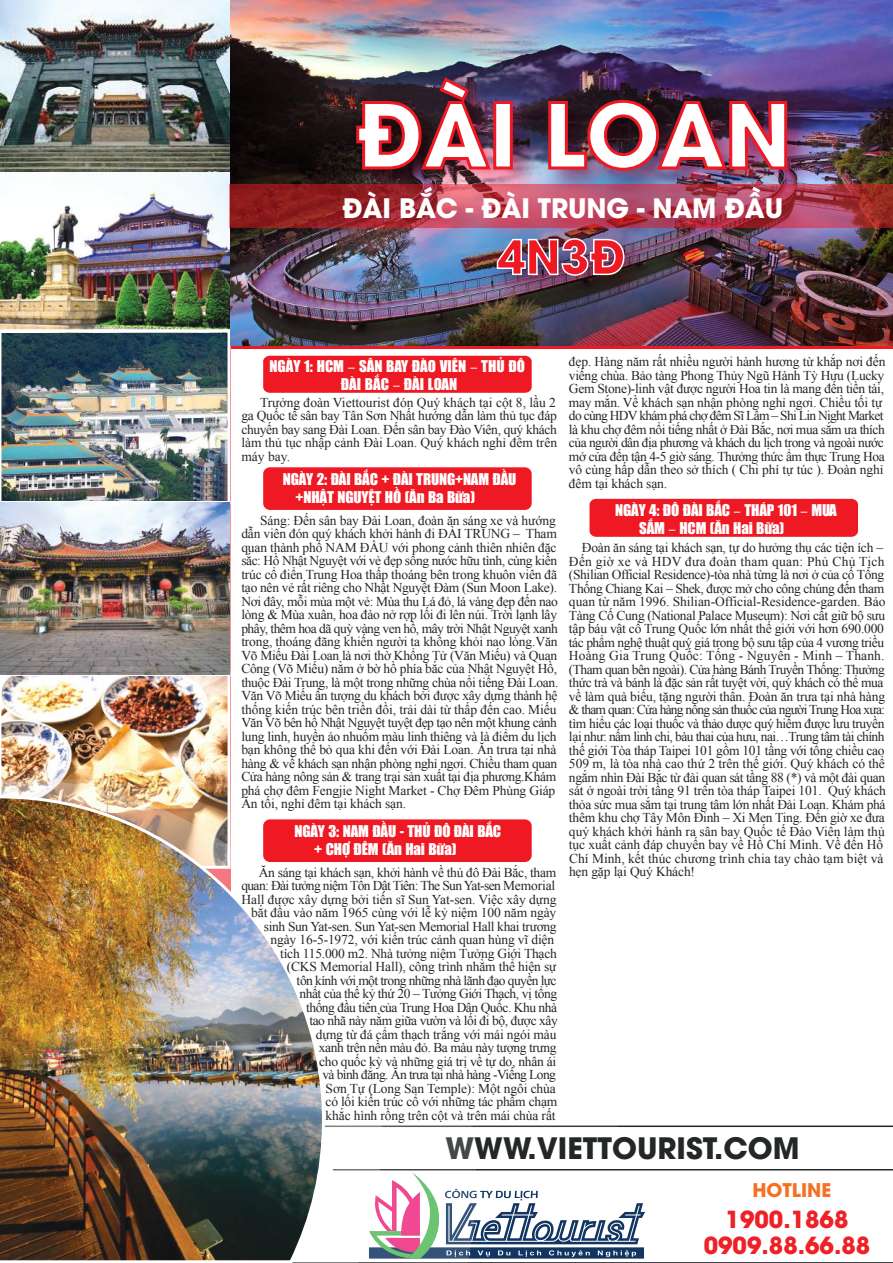
<style>
.page{position:relative;width:893px;height:1263px;background:#fff}
.page>*{position:absolute;margin:0;border:0;box-sizing:border-box;transform-origin:0 0}
.t1{font:700 88.5px "UTM Avo";letter-spacing:-.005em;color:#fff}
.t2{font:700 46.95px "UTM Avo";color:#ef1923}
.t3{font:700 29.25px "UTM Avo";color:#242728}
.t4{font:700 26.7px "UTM Avo";letter-spacing:-.005em;color:#fff}
.t5{font:700 23.4px/25px "UTM Avo";color:#ee2127;text-align:center}
.t6{font:700 18.75px "UTM Avo";color:#f67023}
.t7{font:15px/18px "UTM Impact";letter-spacing:-.01em;color:#fff}
.t8{font:13.5px/13.5px "Times New Roman";letter-spacing:-.02em;color:#242728}
.s1{font-family:"Myriad Pro"}
</style>
<div class="page">
<img style="left:1px;top:676px;width:230px;height:90px">
<img style="left:0;top:0;width:231px;height:676px">
<svg style="left:476px;top:1125px;width:417px;height:138px"></svg>
<svg style="left:1px;top:766px;width:652px;height:494px"></svg>
<div style="left:263px;top:355px;width:269px;height:38px;background:#ef1923"></div>
<div style="left:262px;top:467px;width:270px;height:44px;background:#ef1923;border-radius:7px"></div>
<div style="left:262px;top:466px;width:271px;height:45px;border:2px solid #fff;border-radius:7px"></div>
<div style="left:589px;top:498px;width:270px;height:39px;background:#ef1923;border-radius:7px"></div>
<div style="left:588px;top:497px;width:271px;height:41px;border:2px solid #fff;border-radius:7px"></div>
<hr style="left:333px;top:1169px;width:560px;height:1px;background:#242728">
<svg style="left:476px;top:1172px;width:169px;height:87px"></svg>
<img style="left:231px;top:0;width:662px;height:345px">
<svg style="left:229px;top:184px;width:664px;height:44px;background:#942526"></svg>
<img style="left:337px;top:60px;width:493px;height:171px">
<img style="left:355px;top:75px;width:137px;height:95px">
<div style="left:493px;top:101px;width:20px;height:68px;border:3px solid #ef1923"></div>
<img style="left:547px;top:98px;width:242px;height:72px">
<img style="left:326px;top:170px;width:494px;height:93px">
<img style="left:479px;top:216px;width:184px;height:109px">
<img style="left:496px;top:237px;width:129px;height:40px">
<svg style="left:382px;top:779px;width:94px;height:484px"></svg>
<svg style="left:1px;top:779px;width:381px;height:484px"></svg>
<img style="left:0;top:794px;width:326px;height:469px">
<div style="left:262px;top:819px;width:270px;height:44px;background:#ef1923;border-radius:7px"></div>
<div style="left:262px;top:818px;width:271px;height:45px;border:2px solid #fff;border-radius:7px"></div>
<h1 class="t1" style="left:355px;top:62px;width:438px">ĐÀI LOAN</h1>
<h3 class="t4" style="left:342px;top:186px;width:442px">ĐÀI BẮC - ĐÀI TRUNG - NAM ĐẦU</h3>
<h2 class="t2" style="left:497px;top:218px;width:130px">4N3Đ</h2>
<p class="t7" style="left:269px;top:357px;width:257px;text-align:center">NGÀY 1: HCM <span class="s1">–</span> SÂN BAY ĐÀO VIÊN <span class="s1">–</span> THỦ ĐÔ<br>ĐÀI BẮC <span class="s1">–</span> ĐÀI LOAN</p>
<p class="t8" style="left:241px;top:395px;width:317px;text-align:justify;text-indent:19px">Trưởng đoàn Viettourist đón Quý khách tại cột 8, lầu 2 ga Quốc tế sân bay Tân Sơn Nhất hướng dẫn làm thủ tục đáp chuyến bay sang Đài Loan. Đến sân bay Đào Viên, quý khách làm thủ tục nhập cảnh Đài Loan. Quý khách nghỉ đêm trên máy bay.</p>
<p class="t7" style="left:296px;top:470px;width:222px;text-indent:-13px">NGÀY 2: ĐÀI BẮC + ĐÀI TRUNG+NAM ĐẦU +NHẬT NGUYỆT HỒ (Ăn Ba Bữa)</p>
<p class="t8" style="left:241px;top:513px;width:319px;text-indent:19px">Sáng: Đến sân bay Đài Loan, đoàn ăn sáng xe và hướng dẫn viên đón quý khách khởi hành đi ĐÀI TRUNG – Tham quan thành phố NAM ĐẦU với phong cảnh thiên nhiên đặc sắc: Hồ Nhật Nguyệt với vẻ đẹp sông nước hữu tình, cùng kiến trúc cổ điển Trung Hoa thấp thoáng bên trong khuôn viên đã tạo nên vẻ rất riêng cho Nhật Nguyệt Đàm (Sun Moon Lake).<br>Nơi đây, mỗi mùa một vẻ: Mùa thu Lá đỏ, lá vàng đẹp đến nao lòng &amp; Mùa xuân, hoa đào nở rợp lối đi lên núi. Trời lạnh lây phây, thêm hoa dã quỳ vàng ven hồ, mây trời Nhật Nguyệt xanh trong, thoáng đãng khiến người ta không khỏi nao lòng.Văn Võ Miếu Đài Loan là nơi thờ Khổng Tử (Văn Miếu) và Quan Công (Võ Miếu) nằm ở bờ hồ phía bắc của Nhật Nguyệt Hồ, thuộc Đài Trung, là một trong những chùa nổi tiếng Đài Loan.<br>Văn Võ Miếu ấn tượng du khách bởi được xây dựng thành hệ thống kiến trúc bên triền đồi, trải dài từ thấp đến cao. Miếu Văn Võ bên hồ Nhật Nguyệt tuyệt đẹp tạo nên một khung cảnh lung linh, huyền ảo nhuốm màu linh thiêng và là điểm du lịch bạn không thể bỏ qua khi đến với Đài Loan. Ăn trưa tại nhà hàng &amp; về khách sạn nhận phòng nghỉ ngơi. Chiều tham quan Cửa hàng nông sản &amp; trang trại sản xuất tại địa phương.Khám phá chợ đêm Fengjie Night Market - Chợ Đêm Phùng Giáp Ăn tối, nghỉ đêm tại khách sạn.</p>
<p class="t7" style="left:314px;top:822px;width:189px;text-indent:-20px">NGÀY 3: NAM ĐẦU - THỦ ĐÔ ĐÀI BẮC + CHỢ ĐÊM (Ăn Hai Bữa)</p>
<p class="t8" style="left:241px;top:865px;width:318px;text-align:right">Ăn sáng tại khách sạn, khởi hành về thủ đô Đài Bắc, tham quan: Đài tưởng niệm Tôn Dật Tiên: The Sun Yat-sen Memorial Hall được xây dựng bởi tiến sĩ Sun Yat-sen. Việc xây dựng bắt đầu vào năm 1965 cùng với lễ kỷ niệm 100 năm ngày sinh Sun Yat-sen. Sun Yat-sen Memorial Hall khai trương ngày 16-5-1972, với kiến trúc cảnh quan hùng vĩ diện<br>tích 115.000 m2. Nhà tưởng niệm Tưởng Giới Thạch<br>(CKS Memorial Hall), công trình nhằm thể hiện sự<br>tôn kính với một trong những nhà lãnh đạo quyền lực<br>nhất của thế kỷ thứ 20 – Tưởng Giới Thạch, vị tổng<br>thống đầu tiên của Trung Hoa Dân Quốc. Khu nhà<br>tao nhã này nằm giữa vườn và lối đi bộ, được xây<br>dựng từ đá cẩm thạch trắng với mái ngói màu<br>xanh trên nền màu đỏ. Ba màu này tượng trưng<br>cho quốc kỳ và những giá trị về tự do, nhân ái<br>và bình đẳng. Ăn trưa tại nhà hàng -Viếng Long<br>Sơn Tự (Long San Temple): Một ngôi chùa<br>có lối kiến trúc cổ với những tác phẩm chạm<br>khắc hình rồng trên cột và trên mái chùa rất</p>
<p class="t8" style="left:569px;top:355px;width:318px">đẹp. Hàng năm rất nhiều người hành hương từ khắp nơi đến viếng chùa. Bảo tàng Phong Thủy Ngũ Hành Tỳ Hưu (Lucky Gem Stone)-linh vật được người Hoa tin là mang đến tiền tài, may mắn. Về khách sạn nhận phòng nghỉ ngơi. Chiều tối tự do cùng HDV khám phá chợ đêm Sĩ Lâm – Shi Lin Night Market là khu chợ đêm nổi tiếng nhất ở Đài Bắc, nơi mua sắm ưa thích của người dân địa phương và khách du lịch trong và ngoài nước mở cửa đến tận 4-5 giờ sáng. Thưởng thức ẩm thực Trung Hoa vô cùng hấp dẫn theo sở thích ( Chi phí tự túc ). Đoàn nghỉ đêm tại khách sạn.</p>
<p class="t7" style="left:639px;top:500px;width:199px;text-indent:-24px">NGÀY 4: ĐÔ ĐÀI BẮC <span class="s1">–</span> THÁP 101 <span class="s1">–</span> MUA<br>SẮM <span class="s1">–</span> HCM (Ăn Hai Bữa)</p>
<p class="t8" style="left:569px;top:541px;width:318px;text-indent:13px">Đoàn ăn sáng tại khách sạn, tự do hưởng thụ các tiện ích – Đến giờ xe và HDV đưa đoàn tham quan: Phủ Chủ Tịch (Shilian Official Residence)-tòa nhà từng là nơi ở của cố Tổng Thống Chiang Kai – Shek, được mở cho công chúng đến tham quan từ năm 1996. Shilian-Official-Residence-garden. Bảo Tàng Cố Cung (National Palace Museum): Nơi cất giữ bộ sưu tập báu vật cổ Trung Quốc lớn nhất thế giới với hơn 690.000 tác phẩm nghệ thuật quý giá trong bộ sưu tập của 4 vương triều Hoàng Gia Trung Quốc: Tống - Nguyên - Minh – Thanh. (Tham quan bên ngoài). Cửa hàng Bánh Truyền Thống: Thưởng thức trà và bánh là đặc sản rất tuyệt vời, quý khách có thể mua về làm quà biếu, tặng người thân. Đoàn ăn trưa tại nhà hàng &amp; tham quan: Cửa hàng nông sản thuốc của người Trung Hoa xưa: tìm hiểu các loại thuốc và thảo dược quý hiếm được lưu truyền lại như: nấm linh chi, bàu thai của hưu, nai…Trung tâm tài chính thế giới Tòa tháp Taipei 101 gồm 101 tầng với tổng chiều cao 509 m, là tòa nhà cao thứ 2 trên thế giới. Quý khách có thể ngắm nhìn Đài Bắc từ đài quan sát tầng 88 (*) và một đài quan sát ở ngoài trời tầng 91 trên tòa tháp Taipei 101. Quý khách thỏa sức mua sắm tại trung tâm lớn nhất Đài Loan. Khám phá thêm khu chợ Tây Môn Đinh – Xi Men Ting. Đến giờ xe đưa quý khách khởi hành ra sân bay Quốc tế Đào Viên làm thủ tục xuất cảnh đáp chuyến bay về Hồ Chí Minh. Về đến Hồ Chí Minh, kết thúc chương trình chia tay chào tạm biệt và hẹn gặp lại Quý Khách!</p>
<h3 class="t3" style="left:446px;top:1130px;width:356px">WWW.VIETTOURIST.COM</h3>
<h3 class="t6" style="left:752px;top:1178px;width:80px">HOTLINE</h3>
<h3 class="t5" style="left:704px;top:1206px;width:168px">1900.1868<br>0909.88.66.88</h3>
</div>
